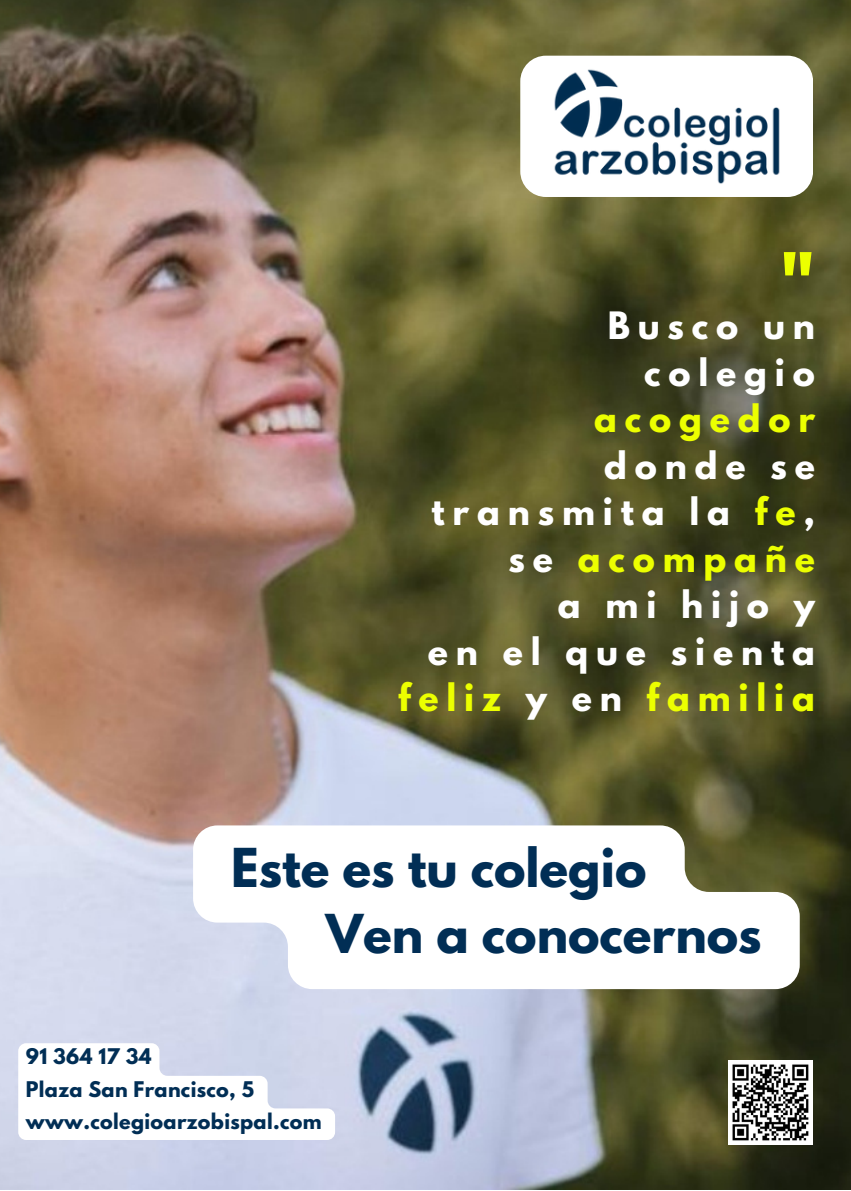
<style>
.page{position:relative;width:851px;height:1191px;background:#fff}
.page>*{position:absolute;margin:0;border:0;box-sizing:border-box;transform-origin:0 0}
.t1{font:700 86.6px "Kollektif";color:#ecff00}
.t2{font:700 47.6px/66.6px "League Spartan";color:#012e55}
.t3{font:700 33.4px/46.6px "League Spartan";letter-spacing:.235em;color:#fff;text-align:right}
.t4{font:700 33.4px "League Spartan";letter-spacing:.235em;color:#ecff00}
.t5{font:700 19.2px/32.6px "League Spartan";letter-spacing:.015em;color:#012e55}
.s1{color:#ecff00}
</style>
<div class="page">
<img style="left:0;top:0;width:850px;height:1190px">
<img style="left:728px;top:1060px;width:84px;height:84px">
<svg style="left:18px;top:1043px;width:317px;height:97px"></svg>
<div style="left:520px;top:56px;width:292px;height:141px;background:#fff;border-radius:26px"></div>
<img style="left:554px;top:69px;width:226px;height:115px">
<svg style="left:193px;top:825px;width:606px;height:164px"></svg>
<h1 class="t1" style="left:779px;top:243px;width:36px">"</h1>
<p class="t3" style="left:607px;top:307px;width:209px">Busco un colegio</p>
<p class="t4" style="left:593px;top:402px;width:222px">acogedor</p>
<p class="t3" style="left:398px;top:446px;width:418px">donde se transmita la <span class="s1">fe</span>, se <span class="s1">acompañe<br></span>a mi hijo y<br>en el que sienta <span class="s1">feliz</span> y en <span class="s1">familia</span></p>
<h2 class="t2" style="left:326px;top:840px;width:437px;text-indent:-95px">Este es tu colegio<br>Ven a conocernos</h2>
<p class="t5" style="left:26px;top:1042px;width:297px">91 364 17 34<br>Plaza San Francisco, 5 www.colegioarzobispal.com</p>
</div>
